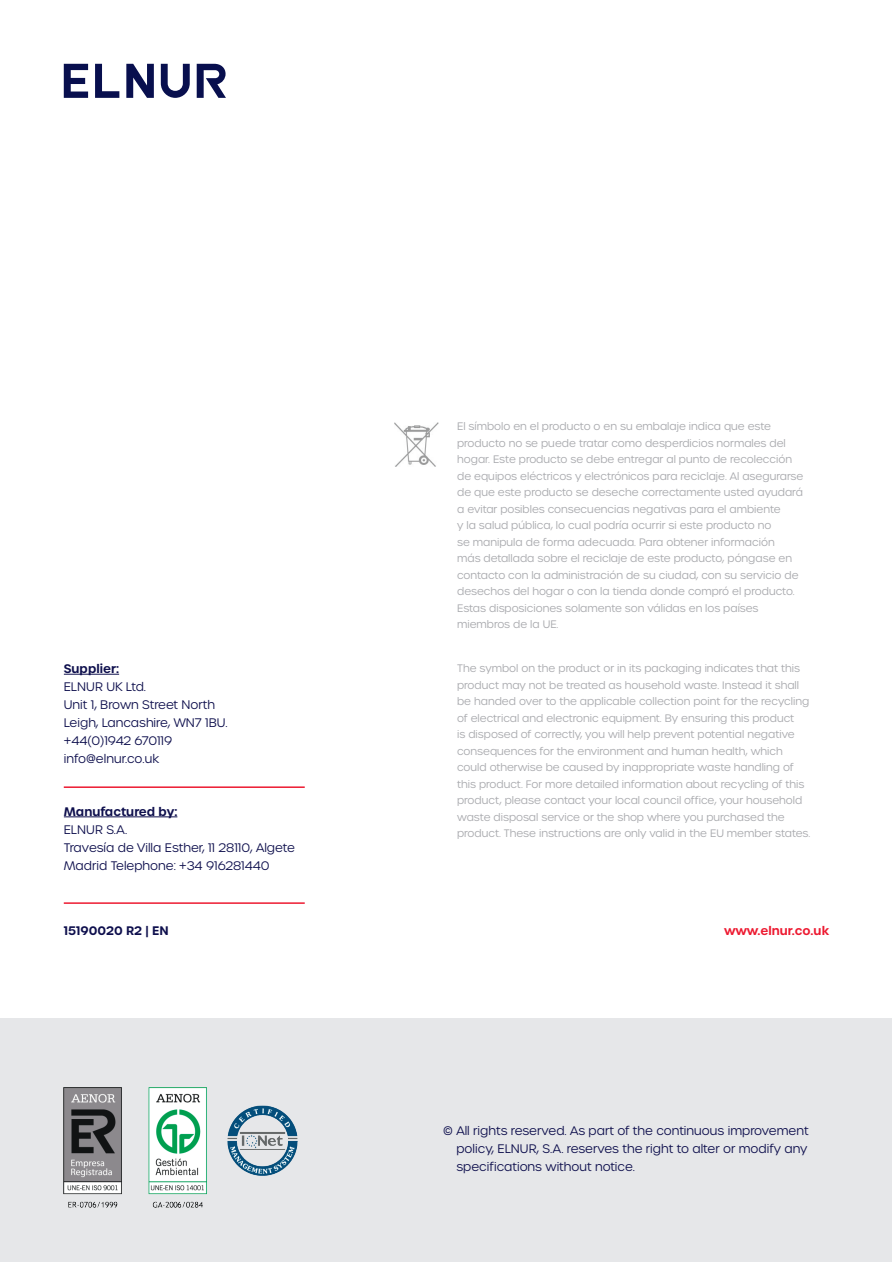
<style>
.page{position:relative;width:893px;height:1263px;background:#fff}
.page>*{position:absolute;margin:0;border:0;box-sizing:border-box;transform-origin:0 0}
.t1{font:300 12px/18px "Urbane";color:#0e0f4d}
.t2{font:600 12px "Urbane";color:#0e0f4d}
.t3{font:600 12px "Urbane";color:#ed1a31}
.t4{font:300 10.5px/16.5px "Urbane";color:#a8a9ad}
</style>
<div class="page">
<div style="left:1px;top:1018px;width:891px;height:244px;background:#e6e7e9"></div>
<hr style="left:64px;top:674px;width:55px;height:1px;background:#0e0f4d">
<hr style="left:64px;top:816px;width:113px;height:1px;background:#0e0f4d">
<img style="left:64px;top:1087px;width:234px;height:120px">
<hr style="left:64px;top:902px;width:241px;height:2px;background:#ed1a31">
<hr style="left:64px;top:786px;width:241px;height:2px;background:#ed1a31">
<img style="left:395px;top:422px;width:44px;height:45px">
<svg style="left:64px;top:64px;width:24px;height:34px"></svg>
<svg style="left:95px;top:64px;width:24px;height:34px"></svg>
<svg style="left:126px;top:64px;width:28px;height:34px"></svg>
<svg style="left:197px;top:64px;width:29px;height:34px"></svg>
<svg style="left:161px;top:64px;width:29px;height:34px"></svg>
<p class="t2" style="left:64px;top:660px;width:57px">Supplier:</p>
<p class="t1" style="left:64px;top:678px;width:165px">ELNUR UK Ltd.<br>Unit 1, Brown Street North<br>Leigh, Lancashire, WN7 1BU. +44(0)1942 670119 info@elnur.co.uk</p>
<p class="t2" style="left:64px;top:803px;width:115px">Manufactured by:</p>
<p class="t1" style="left:64px;top:820px;width:233px">ELNUR S.A.<br>Travesía de Villa Esther, 11 28110, Algete<br>Madrid Telephone: +34 916281440</p>
<p class="t2" style="left:64px;top:922px;width:106px">15190020 R2 | EN</p>
<p class="t4" style="left:457px;top:418px;width:348px">El símbolo en el producto o en su embalaje indica que este producto no se puede tratar como desperdicios normales del hogar. Este producto se debe entregar al punto de recolección de equipos eléctricos y electrónicos para reciclaje. Al asegurarse de que este producto se deseche correctamente usted ayudará a evitar posibles consecuencias negativas para el ambiente<br>y la salud pública, lo cual podría ocurrir si este producto no<br>se manipula de forma adecuada. Para obtener información<br>más detallada sobre el reciclaje de este producto, póngase en contacto con la administración de su ciudad, con su servicio de desechos del hogar o con la tienda donde compró el producto.<br>Estas disposiciones solamente son válidas en los países miembros de la UE.</p>
<p class="t4" style="left:457px;top:660px;width:355px">The symbol on the product or in its packaging indicates that this product may not be treated as household waste. Instead it shall be handed over to the applicable collection point for the recycling of electrical and electronic equipment. By ensuring this product<br>is disposed of correctly, you will help prevent potential negative consequences for the environment and human health, which could otherwise be caused by inappropriate waste handling of this product. For more detailed information about recycling of this product, please contact your local council office, your household waste disposal service or the shop where you purchased the product. These instructions are only valid in the EU member states.</p>
<p class="t3" style="left:724px;top:922px;width:107px">www.elnur.co.uk</p>
<p class="t1" style="left:456px;top:1122px;width:354px;text-align:justify;text-indent:-13px">© All rights reserved. As part of the continuous improvement policy, ELNUR, S.A. reserves the right to alter or modify any specifications without notice.</p>
</div>
